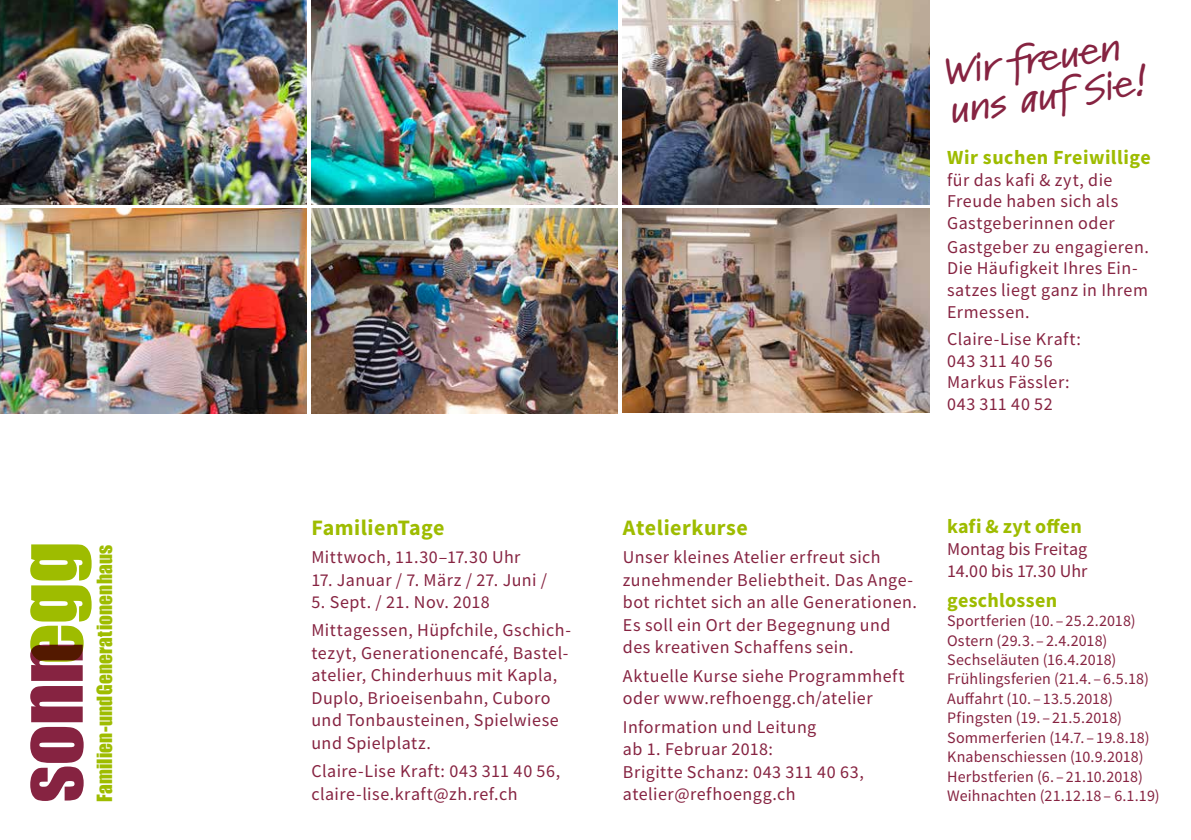
<style>
.page{position:relative;width:1191px;height:840px;background:#fff}
.page>*{position:absolute;margin:0;border:0;box-sizing:border-box;transform-origin:0 0}
.t1{font:79.6px "Impact";color:#862341}
.t2{font:79.6px "Impact";color:#9ebc00}
.t3{font:600 expanded 36px/38.2px "Kremlin Pro";color:#862341}
.t4{font:700 22px "Source Sans Pro";letter-spacing:.02em;color:#9ebc00}
.t5{font:700 20px "Source Sans Pro";letter-spacing:.02em;color:#9ebc00}
.t6{font:19.2px "Impact";letter-spacing:.01em;color:#9ebc00}
.t7{font:18px/22.6px "Source Sans Pro";letter-spacing:.025em;color:#862341}
.t8{font:18px/21.8px "Source Sans Pro";letter-spacing:.005em;color:#862341}
.t9{font:16px/19.4px "Source Sans Pro";letter-spacing:.01em;color:#862341}
</style>
<div class="page">
<img style="left:623px;top:0;width:306px;height:204px">
<img style="left:623px;top:208px;width:306px;height:204px">
<img style="left:0;top:0;width:306px;height:204px">
<img style="left:0;top:209px;width:306px;height:204px">
<img style="left:311px;top:0;width:306px;height:204px">
<img style="left:311px;top:209px;width:306px;height:204px">
<h1 class="t2" style="left:-10px;top:663px;width:124px;rotate:-90deg">egg</h1>
<p class="t6" style="left:90px;top:801px;width:258px;rotate:-90deg">Familien- und Generationenhaus</p>
<h1 class="t1" style="left:-10px;top:802px;width:162px;rotate:-90deg">sonn</h1>
<p class="t4" style="left:311px;top:512px;width:135px">FamilienTage</p>
<p class="t7" style="left:311px;top:545px;width:210px">Mittwoch, 11.30–17.30 Uhr</p>
<p class="t7" style="left:311px;top:568px;width:237px">17. Januar / 7. März / 27. Juni /</p>
<p class="t7" style="left:311px;top:587px;width:261px;line-height:28.2px">5. Sept. / 21. Nov. 2018<br>Mittagessen, Hüpfchile, Gschich-</p>
<p class="t7" style="left:311px;top:641px;width:258px">tezyt, Generationencafé, Bastel&shy;atelier, Chinderhuus mit Kapla,<br>Duplo, Brioeisenbahn, Cuboro und Tonbausteinen, Spielwiese und Spielplatz.</p>
<p class="t7" style="left:311px;top:759px;width:250px">Claire-Lise Kraft: 043 311 40 56, claire-lise.kraft@zh.ref.ch</p>
<h2 class="t3" style="left:941px;top:55px;width:202px;rotate:-9deg">Wir freuen uns auf Sie!</h2>
<p class="t5" style="left:947px;top:144px;width:205px">Wir suchen Freiwillige</p>
<p class="t7" style="left:947px;top:168px;width:173px;line-height:21.6px">für das kafi &amp; zyt, die<br>Freude haben sich als<br>Gastgeberinnen oder</p>
<p class="t7" style="left:947px;top:236px;width:203px;line-height:21.6px">Gastgeber zu engagieren.<br>Die Häufigkeit Ihres Ein&shy;satzes liegt ganz in Ihrem<br>Ermessen.</p>
<p class="t7" style="left:947px;top:328px;width:135px;line-height:21.6px">Claire-Lise Kraft:<br>043 311 40 56<br>Markus Fässler:<br>043 311 40 52</p>
<p class="t4" style="left:623px;top:512px;width:127px">Atelierkurse</p>
<p class="t7" style="left:623px;top:545px;width:296px">Unser kleines Atelier erfreut sich zunehmender Beliebtheit. Das Ange&shy;bot richtet sich an alle Generationen.<br>Es soll ein Ort der Begegnung und des kreativen Schaffens sein.</p>
<p class="t7" style="left:623px;top:664px;width:283px">Aktuelle Kurse siehe Programmheft oder www.refhoengg.ch/atelier</p>
<p class="t7" style="left:623px;top:714px;width:242px">Information und Leitung<br>ab 1. Februar 2018:<br>Brigitte Schanz: 043 311 40 63, atelier@refhoengg.ch</p>
<p class="t5" style="left:947px;top:513px;width:136px">kafi &amp; zyt offen</p>
<p class="t8" style="left:947px;top:538px;width:142px">Montag bis Freitag<br>14.00 bis 17.30 Uhr</p>
<p class="t5" style="left:947px;top:586px;width:112px">geschlossen</p>
<p class="t9" style="left:947px;top:610px;width:214px">Sportferien (10. – 25.2.2018)<br>Ostern (29.3.–2.4.2018)<br>Sechseläuten (16.4.2018)<br>Frühlingsferien (21.4. – 6.5.18)<br>Auffahrt (10. – 13.5.2018)<br>Pfingsten (19. – 21.5.2018)<br>Sommerferien (14.7. – 19.8.18)<br>Knabenschiessen (10.9.2018)<br>Herbstferien (6. – 21.10.2018)<br>Weihnachten (21.12.18 – 6.1.19)</p>
</div>
